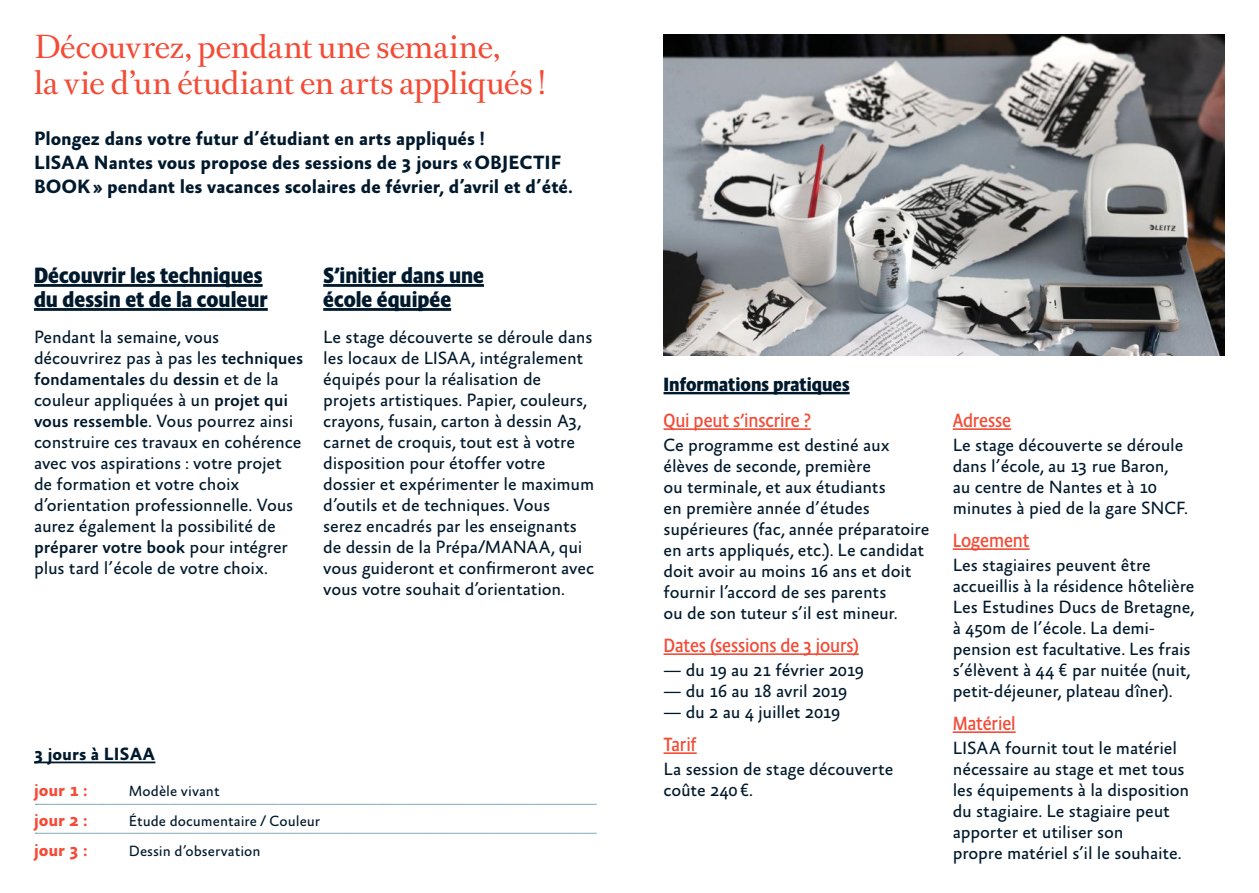
<style>
.page{position:relative;width:1259px;height:893px;background:#fff}
.page>*{position:absolute;margin:0;border:0;box-sizing:border-box;transform-origin:0 0}
.t1{font:30px/36px "Romain BP Text";letter-spacing:-.015em;color:#f34b36}
.t2{font:700 22.5px/24px "Absara Sans Headline Pro";color:#00192c}
.t3{font:700 19.5px/24px "Absara Sans Pro";letter-spacing:-.005em;color:#00192c}
.t4{font:19.5px "Absara Sans Headline Pro";letter-spacing:-.01em;color:#f34b36}
.t5{font:700 19.5px "Absara Sans Headline Pro";color:#00192c}
.t6{font:18px/21px "Absara Sans Pro";letter-spacing:-.01em;color:#00192c}
.t7{font:700 18px/30px "Absara Sans Pro";letter-spacing:-.005em;color:#f34b36;text-align:justify}
.t8{font:700 18px "Absara Sans Pro";letter-spacing:.005em;color:#00192c}
.t9{font:15px/30px "Absara Sans Pro";color:#00192c}
.s1{font-weight:500}
</style>
<div class="page">
<hr style="left:34px;top:761px;width:121px;height:2px;background:#00192c">
<hr style="left:323px;top:284px;width:161px;height:3px;background:#00192c">
<hr style="left:323px;top:308px;width:128px;height:3px;background:#00192c">
<hr style="left:34px;top:284px;width:229px;height:3px;background:#00192c">
<hr style="left:34px;top:308px;width:234px;height:3px;background:#00192c">
<svg style="left:35px;top:804px;width:561px;height:1px"></svg>
<svg style="left:35px;top:833px;width:561px;height:1px"></svg>
<img style="left:663px;top:34px;width:562px;height:321px">
<hr style="left:663px;top:392px;width:186px;height:2px;background:#00192c">
<hr style="left:663px;top:428px;width:148px;height:2px;background:#f34b36">
<hr style="left:663px;top:653px;width:196px;height:2px;background:#f34b36">
<hr style="left:663px;top:752px;width:33px;height:2px;background:#f34b36">
<hr style="left:952px;top:428px;width:59px;height:2px;background:#f34b36">
<hr style="left:952px;top:548px;width:77px;height:2px;background:#f34b36">
<hr style="left:952px;top:731px;width:63px;height:2px;background:#f34b36">
<h1 class="t1" style="left:34px;top:27px;width:512px">Découvrez, pendant une semaine,<br>la vie d’un étudiant en arts appliqués !</h1>
<p class="t3" style="left:34px;top:128px;width:540px">Plongez dans votre futur d’étudiant en arts appliqués !<br>LISAA Nantes vous propose des sessions de 3 jours «OBJECTIF<br>BOOK» pendant les vacances scolaires de février, d’avril et d’été.</p>
<p class="t2" style="left:34px;top:263px;width:235px">Découvrir les techniques du dessin et de la couleur</p>
<p class="t6" style="left:34px;top:328px;width:271px">Pendant la semaine, vous découvrirez pas à pas les <span class="s1">techniques fondamentales</span> du <span class="s1">dessin</span> et de la couleur appliquées à un <span class="s1">projet qui vous ressemble</span>. Vous pourrez ainsi construire ces travaux en cohérence avec vos aspirations : votre projet de formation et votre choix d’orientation professionnelle. Vous aurez également la possibilité de <span class="s1">préparer votre book</span> pour intégrer plus tard l’école de votre choix.</p>
<p class="t2" style="left:323px;top:263px;width:162px">S’initier dans une école équipée</p>
<p class="t6" style="left:323px;top:328px;width:272px">Le stage découverte se déroule dans les locaux de LISAA, intégralement équipés pour la réalisation de projets artistiques. Papier, couleurs, crayons, fusain, carton à dessin A3, carnet de croquis, tout est à votre disposition pour étoffer votre dossier et expérimenter le maximum d’outils et de techniques. Vous<br>serez encadrés par les enseignants de dessin de la Prépa/MANAA, qui vous guideront et confirmeront avec vous votre souhait d’orientation.</p>
<p class="t8" style="left:34px;top:744px;width:123px">3 jours à LISAA</p>
<p class="t7" style="left:34px;top:776px;width:55px">jour 1 : jour 2 : jour 3 :</p>
<p class="t9" style="left:129px;top:777px;width:193px">Modèle vivant<br>Étude documentaire / Couleur<br>Dessin d’observation</p>
<p class="t5" style="left:663px;top:373px;width:188px">Informations pratiques</p>
<p class="t4" style="left:663px;top:409px;width:149px">Qui peut s’inscrire ?</p>
<p class="t6" style="left:663px;top:436px;width:267px">Ce programme est destiné aux élèves de seconde, première<br>ou terminale, et aux étudiants<br>en première année d’études supérieures (fac, année préparatoire en arts appliqués, etc.). Le candidat doit avoir au moins 16 ans et doit fournir l’accord de ses parents<br>ou de son tuteur s’il est mineur.</p>
<p class="t4" style="left:663px;top:634px;width:197px">Dates (sessions de 3 jours)</p>
<p class="t6" style="left:663px;top:661px;width:202px">— du 19 au 21 février 2019</p>
<p class="t6" style="left:663px;top:682px;width:185px">— du 16 au 18 avril 2019</p>
<p class="t6" style="left:663px;top:703px;width:178px">— du 2 au 4 juillet 2019</p>
<p class="t4" style="left:663px;top:733px;width:35px">Tarif</p>
<p class="t6" style="left:663px;top:760px;width:231px">La session de stage découverte coûte 240€.</p>
<p class="t4" style="left:952px;top:409px;width:60px">Adresse</p>
<p class="t6" style="left:952px;top:436px;width:237px">Le stage découverte se déroule dans l’école, au 13 rue Baron, au centre de Nantes et à 10 minutes à pied de la gare SNCF.</p>
<p class="t4" style="left:952px;top:529px;width:78px">Logement</p>
<p class="t6" style="left:952px;top:556px;width:243px">Les stagiaires peuvent être accueillis à la résidence hôtelière<br>Les Estudines Ducs de Bretagne, à 450m de l’école. La demi&shy;pension est facultative. Les frais s’élèvent à 44 € par nuitée (nuit, petit-déjeuner, plateau dîner).</p>
<p class="t4" style="left:952px;top:712px;width:64px">Matériel</p>
<p class="t6" style="left:952px;top:739px;width:238px">LISAA fournit tout le matériel nécessaire au stage et met tous les équipements à la disposition du stagiaire. Le stagiaire peut apporter et utiliser son<br>propre matériel s’il le souhaite.</p>
</div>
